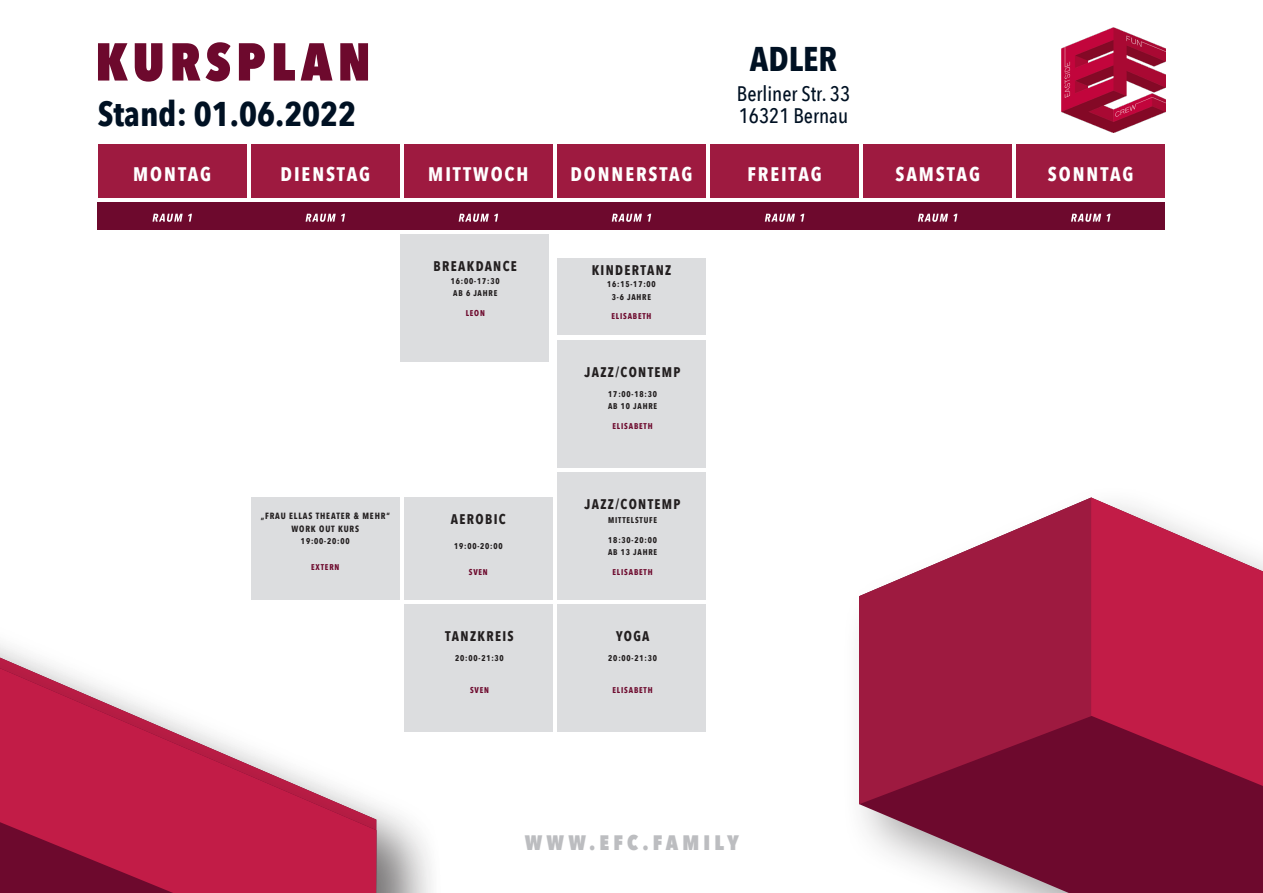
<style>
.page{position:relative;width:1263px;height:893px;background:#fff}
.page>*{position:absolute;margin:0;border:0;box-sizing:border-box;transform-origin:0 0}
.Copy{font:700 34.2px "Avenir Next Condensed";color:#001123}
.Copy-2{font:500 21px/22.5px "Avenir Next Condensed";color:#001123}
.Copy-3{font:800 20.85px "Avenir Next Condensed";letter-spacing:.2em;color:#bcbdc0}
.Copy-4{font:700 19.5px "Avenir Next Condensed";letter-spacing:.1em;color:#fff}
.Copy-5{font:700 13.95px "Avenir Next Condensed";letter-spacing:.1em;color:#231f20;scale:.96 1}
.Copy-6{font:700 9px/12.6px "Avenir Next Condensed";letter-spacing:.1em;color:#231f20;text-align:center;scale:.96 1}
.Copy-7{font:700 8.4px/12.6px "Avenir Next Condensed";letter-spacing:.1em;color:#231f20;scale:.96 1}
.Copy-8{font:700 8.4px "Avenir Next Condensed";letter-spacing:.1em;color:#6d092d;scale:.96 1}
</style>
<div class="page">
<div style="left:0;top:614px;width:444px;height:279px;background:#231f20;opacity:.4"></div>
<svg style="left:0;top:668px;width:376px;height:225px;fill:#c21c47"></svg>
<div style="left:98px;top:202px;width:1067px;height:28px;background:#6d092d"></div>
<img style="left:1062px;top:28px;width:103px;height:105px">
<svg style="left:98px;top:42px;width:270px;height:40px"></svg>
<div style="left:98px;top:145px;width:149px;height:53px;background:#9e1a40"></div>
<div style="left:251px;top:145px;width:149px;height:53px;background:#9e1a40"></div>
<div style="left:404px;top:145px;width:149px;height:53px;background:#9e1a40"></div>
<div style="left:557px;top:145px;width:149px;height:53px;background:#9e1a40"></div>
<div style="left:710px;top:145px;width:149px;height:53px;background:#9e1a40"></div>
<div style="left:863px;top:145px;width:149px;height:53px;background:#9e1a40"></div>
<div style="left:1016px;top:145px;width:149px;height:53px;background:#9e1a40"></div>
<svg style="left:459px;top:214px;width:39px;height:8px"></svg>
<svg style="left:612px;top:214px;width:39px;height:8px"></svg>
<svg style="left:765px;top:214px;width:39px;height:8px"></svg>
<svg style="left:918px;top:214px;width:39px;height:8px"></svg>
<svg style="left:1071px;top:214px;width:39px;height:8px"></svg>
<svg style="left:306px;top:214px;width:39px;height:8px"></svg>
<svg style="left:152px;top:214px;width:40px;height:8px"></svg>
<div style="left:557px;top:259px;width:149px;height:76px;background:#dcdddf"></div>
<div style="left:404px;top:497px;width:149px;height:103px;background:#dcdddf"></div>
<div style="left:557px;top:340px;width:149px;height:128px;background:#dcdddf"></div>
<div style="left:557px;top:604px;width:149px;height:127px;background:#dcdddf"></div>
<div style="left:557px;top:472px;width:149px;height:128px;background:#dcdddf"></div>
<div style="left:404px;top:604px;width:149px;height:127px;background:#dcdddf"></div>
<svg style="left:859px;top:786px;width:404px;height:107px;fill:#6d092d"></svg>
<svg style="left:859px;top:497px;width:233px;height:307px;fill:#9e1a40"></svg>
<svg style="left:1091px;top:497px;width:172px;height:289px;fill:#c21c47"></svg>
<div style="left:251px;top:497px;width:149px;height:103px;background:#dcdddf"></div>
<div style="left:400px;top:234px;width:149px;height:127px;background:#dcdddf"></div>
<p class="Copy" style="left:98px;top:93px;width:260px">Stand: 01.06.2022</p>
<p class="Copy" style="left:750px;top:38px;width:89px">ADLER</p>
<p class="Copy-2" style="left:737px;top:82px;width:115px">Berliner Str. 33<br>16321 Bernau</p>
<p class="Copy-4" style="left:133px;top:162px;width:79px">MONTAG</p>
<p class="Copy-4" style="left:280px;top:162px;width:91px">DIENSTAG</p>
<p class="Copy-4" style="left:428px;top:162px;width:102px">MITTWOCH</p>
<p class="Copy-4" style="left:570px;top:162px;width:124px">DONNERSTAG</p>
<p class="Copy-4" style="left:747px;top:162px;width:76px">FREITAG</p>
<p class="Copy-4" style="left:895px;top:162px;width:86px">SAMSTAG</p>
<p class="Copy-4" style="left:1048px;top:162px;width:87px">SONNTAG</p>
<p class="Copy-5" style="left:434px;top:258px;width:88px">BREAKDANCE</p>
<p class="Copy-7" style="left:451px;top:274px;width:52px">16:00-17:30<br>AB 6 JAHRE</p>
<p class="Copy-8" style="left:466px;top:308px;width:22px">LEON</p>
<p class="Copy-6" style="left:261px;top:510px;width:136px">„FRAU ELLAS THEATER &amp; MEHR“<br>WORK OUT KURS</p>
<p class="Copy-7" style="left:301px;top:535px;width:52px">19:00-20:00</p>
<p class="Copy-8" style="left:311px;top:561px;width:31px">EXTERN</p>
<p class="Copy-5" style="left:451px;top:511px;width:59px">AEROBIC</p>
<p class="Copy-7" style="left:454px;top:540px;width:52px">19:00-20:00</p>
<p class="Copy-8" style="left:469px;top:566px;width:21px">SVEN</p>
<p class="Copy-5" style="left:445px;top:627px;width:73px">TANZKREIS</p>
<p class="Copy-7" style="left:455px;top:651px;width:52px">20:00-21:30</p>
<p class="Copy-8" style="left:470px;top:685px;width:21px">SVEN</p>
<p class="Copy-5" style="left:592px;top:261px;width:84px">KINDERTANZ</p>
<p class="Copy-7" style="left:607px;top:278px;width:52px;text-align:center">16:15-17:00<br>3-6 JAHRE</p>
<p class="Copy-8" style="left:611px;top:311px;width:43px">ELISABETH</p>
<p class="Copy-5" style="left:585px;top:364px;width:102px">JAZZ/CONTEMP</p>
<p class="Copy-7" style="left:608px;top:388px;width:53px">17:00-18:30<br>AB 10 JAHRE</p>
<p class="Copy-8" style="left:613px;top:421px;width:43px">ELISABETH</p>
<p class="Copy-5" style="left:585px;top:496px;width:102px">JAZZ/CONTEMP</p>
<p class="Copy-7" style="left:608px;top:514px;width:53px">MITTELSTUFE</p>
<p class="Copy-7" style="left:608px;top:533px;width:53px">18:30-20:00<br>AB 13 JAHRE</p>
<p class="Copy-8" style="left:613px;top:567px;width:43px">ELISABETH</p>
<p class="Copy-5" style="left:616px;top:627px;width:36px">YOGA</p>
<p class="Copy-7" style="left:608px;top:651px;width:52px">20:00-21:30</p>
<p class="Copy-8" style="left:613px;top:685px;width:43px">ELISABETH</p>
<p class="Copy-3" style="left:525px;top:830px;width:216px">WWW.EFC.FAMILY</p>
</div>
